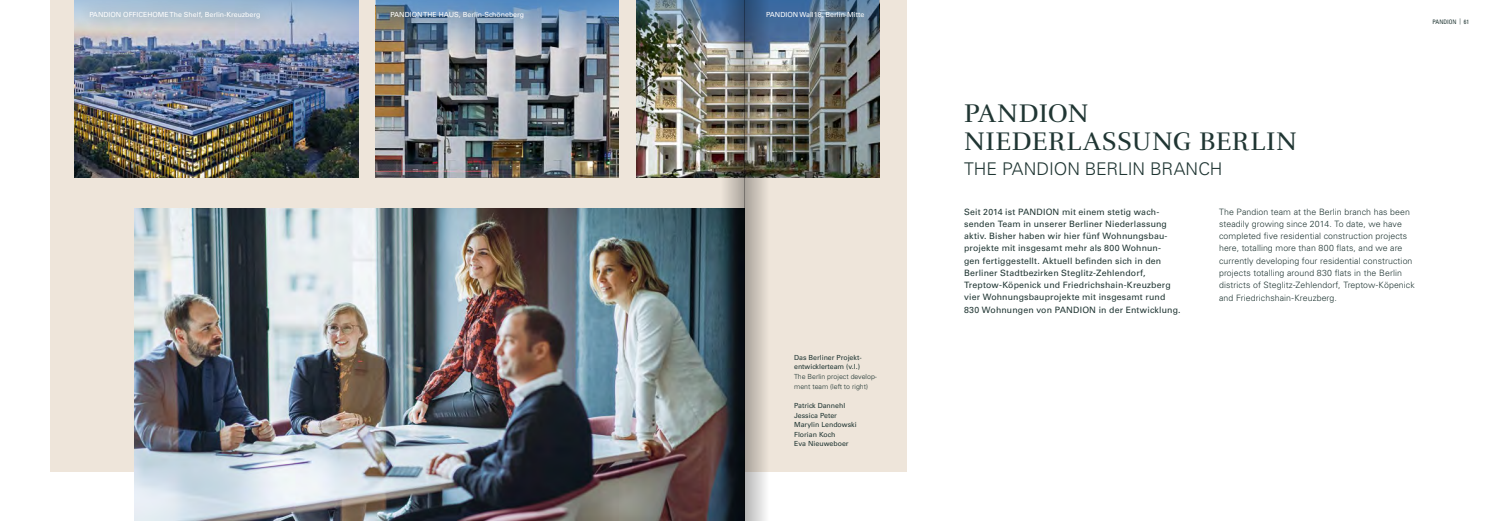
<style>
.page{position:relative;width:1489px;height:521px;background:#fff}
.page>*{position:absolute;margin:0;border:0;box-sizing:border-box;transform-origin:0 0}
.t1{font:26.25px/28px "Rufina";letter-spacing:.025em;color:#203633}
.t2{font:300 17.5px "Univers LT Std";letter-spacing:-.005em;color:#203633}
.t3{font:8.75px/12.2px "Univers LT Std";letter-spacing:.02em;color:#203633}
.t4{font:300 8.75px/12.2px "Univers LT Std";letter-spacing:.01em;color:#203633}
.t5{font:7px/9.6px "Univers LT Std";color:#203633}
.t6{font:7px "Univers LT Std";color:#fff}
.t7{font:300 7px/9.6px "Univers LT Std";color:#203633}
.t8{font:condensed 6.12px "Univers LT Std";color:#203633}
</style>
<div class="page">
<div style="left:50px;top:0;width:856px;height:471px;background:#eee5da"></div>
<img style="left:135px;top:208px;width:585px;height:313px">
<img style="left:74px;top:64px;width:284px;height:114px">
<img style="left:375px;top:78px;width:243px;height:100px">
<img style="left:636px;top:64px;width:243px;height:114px">
<img style="left:74px;top:0;width:284px;height:64px">
<img style="left:375px;top:0;width:243px;height:78px">
<img style="left:636px;top:0;width:243px;height:64px">
<div style="left:378px;top:0;width:158px;height:31px;background:#000;opacity:.5"></div>
<div style="left:77px;top:0;width:195px;height:31px;background:#000;opacity:.5"></div>
<svg style="left:744px;top:0;width:24px;height:521px"></svg>
<img style="left:720px;top:0;width:24px;height:521px">
<p class="t6" style="left:89px;top:11px;width:172px">PANDION OFFICEHOME The Shelf, Berlin-Kreuzberg</p>
<p class="t6" style="left:390px;top:11px;width:135px">PANDION THE HAUS, Berlin-Schöneberg</p>
<p class="t6" style="left:766px;top:11px;width:99px">PANDION Wall18, Berlin-Mitte</p>
<p class="t5" style="left:794px;top:353px;width:68px">Das Berliner Projekt&shy;entwicklerteam (v.l.)</p>
<p class="t7" style="left:794px;top:372px;width:84px">The Berlin project develop&shy;ment team (left to right)</p>
<p class="t5" style="left:794px;top:401px;width:64px">Patrick Dannehl<br>Jessica Peter<br>Marylin Lendowski<br>Florian Koch<br>Eva Nieuweboer</p>
<p class="t8" style="left:1432px;top:18px;width:38px">PANDION | 61</p>
<h1 class="t1" style="left:964px;top:99px;width:334px">PANDION<br>NIEDERLASSUNG BERLIN</h1>
<h2 class="t2" style="left:964px;top:158px;width:260px">THE PANDION BERLIN BRANCH</h2>
<p class="t3" style="left:964px;top:205px;width:218px">Seit 2014 ist PANDION mit einem stetig wach&shy;senden Team in unserer Berliner Niederlassung aktiv. Bisher haben wir hier fünf Wohnungsbau&shy;projekte mit insgesamt mehr als 800 Wohnun-<br>gen fertiggestellt. Aktuell befinden sich in den Berliner Stadtbezirken Steglitz-Zehlendorf, Treptow-Köpenick und Friedrichshain-Kreuzberg vier Wohnungsbauprojekte mit insgesamt rund 830 Wohnungen von PANDION in der Entwicklung.</p>
<p class="t4" style="left:1218px;top:205px;width:197px">The Pandion team at the Berlin branch has been steadily growing since 2014. To date, we have completed five residential construction projects here, totalling more than 800 flats, and we are currently developing four residential construction projects totalling around 830 flats in the Berlin districts of Steglitz-Zehlendorf, Treptow-Köpenick and Friedrichshain-Kreuzberg.</p>
</div>
